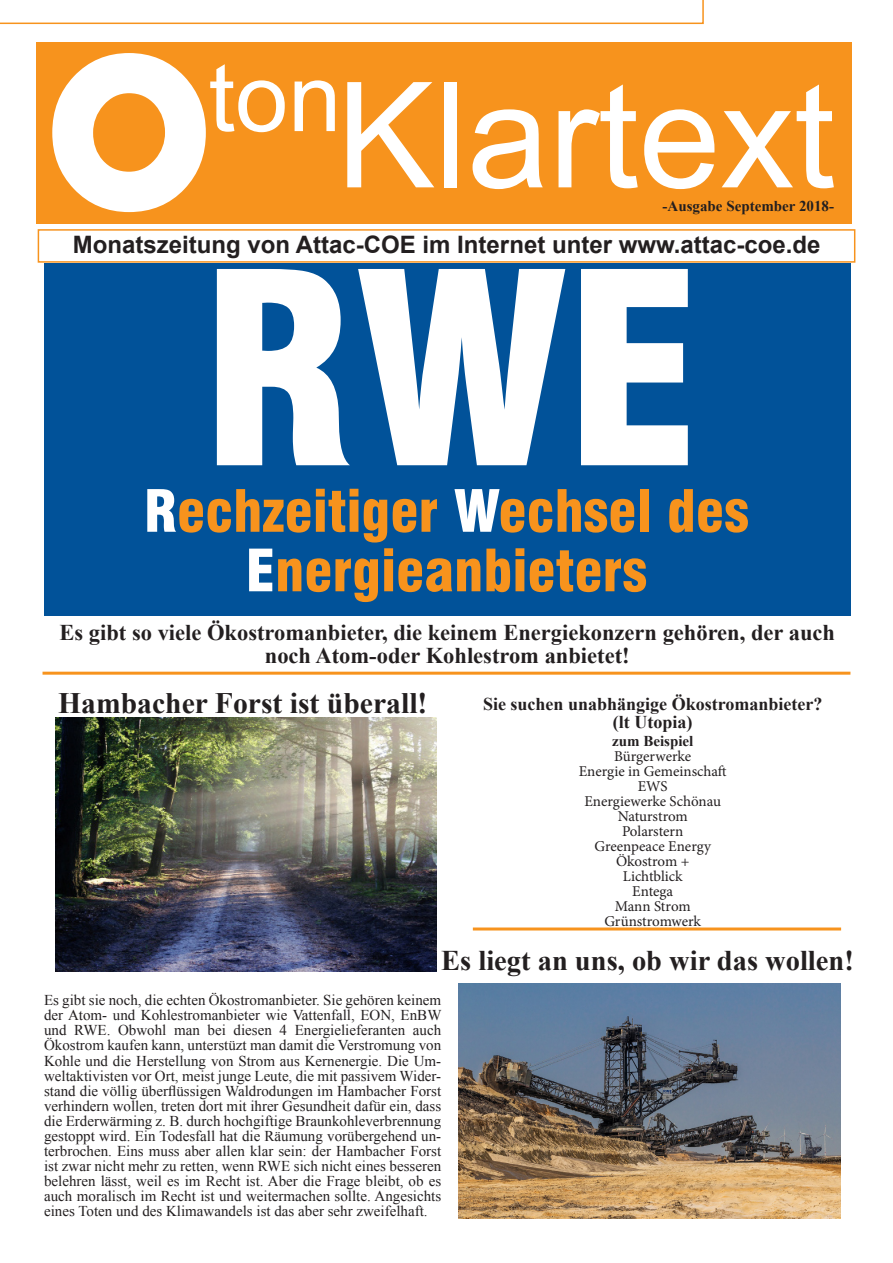
<style>
.page{position:relative;width:893px;height:1263px;background:#fff}
.page>*{position:absolute;margin:0;border:0;box-sizing:border-box;transform-origin:0 0}
.t1{font:900 condensed 261px "Swiss 721 BT";color:#fff}
.t2{font:700 220.5px "Berlin Sans FB Demi";color:#fff}
.t3{font:147px "Arial";color:#fff}
.t4{font:95.55px "Arial";color:#fff}
.t5{font:900 condensed 56.7px "Swiss 721 BT";color:#f7931d}
.t6{font:700 29.7px "Times New Roman";color:#231f20}
.t7{font:700 28.5px "Times New Roman";color:#231f20}
.t8{font:700 24px "Arial";color:#231f20}
.t9{font:700 22.5px/22.5px "Times New Roman";color:#231f20;text-align:center}
.t10{font:700 18px "Times New Roman";color:#231f20}
.t11{font:15px/15px "Times New Roman";color:#231f20;text-align:justify}
.t12{font:15px "Minion Pro";letter-spacing:-.005em;color:#231f20}
.t13{font:700 15px "Times New Roman";color:#231f20}
.s1{color:#fff}
</style>
<div class="page">
<div style="left:37px;top:42px;width:815px;height:182px;background:#f7931d"></div>
<div style="left:38px;top:229px;width:817px;height:34px;border:2px solid #f7931d"></div>
<svg style="left:0;top:0;width:704px;height:24px"></svg>
<div style="left:44px;top:263px;width:806px;height:352px;background:#015299"></div>
<img style="left:55px;top:718px;width:381px;height:254px">
<hr style="left:43px;top:672px;width:807px;height:3px;background:#f7931d">
<img style="left:459px;top:983px;width:381px;height:235px">
<hr style="left:473px;top:927px;width:368px;height:3px;background:#f7931d">
<p class="t2" style="left:46px;top:4px;width:167px">O</p>
<p class="t4" style="left:209px;top:35px;width:134px">ton</p>
<p class="t3" style="left:337px;top:39px;width:500px">Klartext</p>
<p class="t13" style="left:663px;top:196px;width:173px">-Ausgabe September 2018-</p>
<p class="t8" style="left:73px;top:229px;width:749px">Monatszeitung von Attac-COE im Internet unter www.attac-coe.de</p>
<p class="t1" style="left:201px;top:214px;width:501px">RWE</p>
<p class="t5" style="left:144px;top:477px;width:607px"><span class="s1">R</span>echzeitiger <span class="s1">W</span>echsel des</p>
<p class="t5" style="left:246px;top:537px;width:403px"><span class="s1">E</span>nergieanbieters</p>
<p class="t9" style="left:60px;top:621px;width:777px">Es gibt so viele Ökostromanbieter, die keinem Energiekonzern gehören, der auch noch Atom-oder Kohlestrom anbietet!</p>
<p class="t6" style="left:58px;top:683px;width:371px">Hambacher Forst ist überall!</p>
<p class="t10" style="left:483px;top:691px;width:341px">Sie suchen unabhängige Ökostromanbieter?</p>
<p class="t10" style="left:613px;top:709px;width:81px">(lt Utopia)</p>
<p class="t13" style="left:612px;top:730px;width:83px">zum Beispiel</p>
<p class="t12" style="left:614px;top:746px;width:79px">Bürgerwerke</p>
<p class="t12" style="left:579px;top:761px;width:149px">Energie in Gemeinschaft</p>
<p class="t12" style="left:638px;top:776px;width:31px">EWS</p>
<p class="t12" style="left:584px;top:791px;width:138px">Energiewerke Schönau</p>
<p class="t12" style="left:618px;top:806px;width:72px">Naturstrom</p>
<p class="t12" style="left:622px;top:821px;width:63px">Polarstern</p>
<p class="t12" style="left:594px;top:836px;width:118px">Greenpeace Energy</p>
<p class="t12" style="left:616px;top:851px;width:75px">Ökostrom +</p>
<p class="t12" style="left:623px;top:866px;width:61px">Lichtblick</p>
<p class="t12" style="left:632px;top:881px;width:42px">Entega</p>
<p class="t12" style="left:615px;top:896px;width:78px">Mann Strom</p>
<p class="t12" style="left:604px;top:911px;width:98px">Grünstromwerk</p>
<p class="t7" style="left:441px;top:941px;width:414px">Es liegt an uns, ob wir das wollen!</p>
<p class="t11" style="left:44px;top:993px;width:399px">Es gibt sie noch, die echten Ökostromanbieter. Sie gehören keinem der Atom- und Kohlestromanbieter wie Vattenfall, EON, EnBW und RWE. Obwohl man bei diesen 4 Energielieferanten auch Ökostrom kaufen kann, unterstüzt man damit die Verstromung von Kohle und die Herstellung von Strom aus Kernenergie. Die Um&shy;weltaktivisten vor Ort, meist junge Leute, die mit passivem Wider&shy;stand die völlig überflüssigen Waldrodungen im Hambacher Forst verhindern wollen, treten dort mit ihrer Gesundheit dafür ein, dass die Erderwärming z. B. durch hochgiftige Braunkohleverbrennung gestoppt wird. Ein Todesfall hat die Räumung vorübergehend un&shy;terbrochen. Eins muss aber allen klar sein: der Hambacher Forst ist zwar nicht mehr zu retten, wenn RWE sich nicht eines besseren belehren lässt, weil es im Recht ist. Aber die Frage bleibt, ob es auch moralisch im Recht ist und weitermachen sollte. Angesichts eines Toten und des Klimawandels ist das aber sehr zweifelhaft.</p>
</div>
